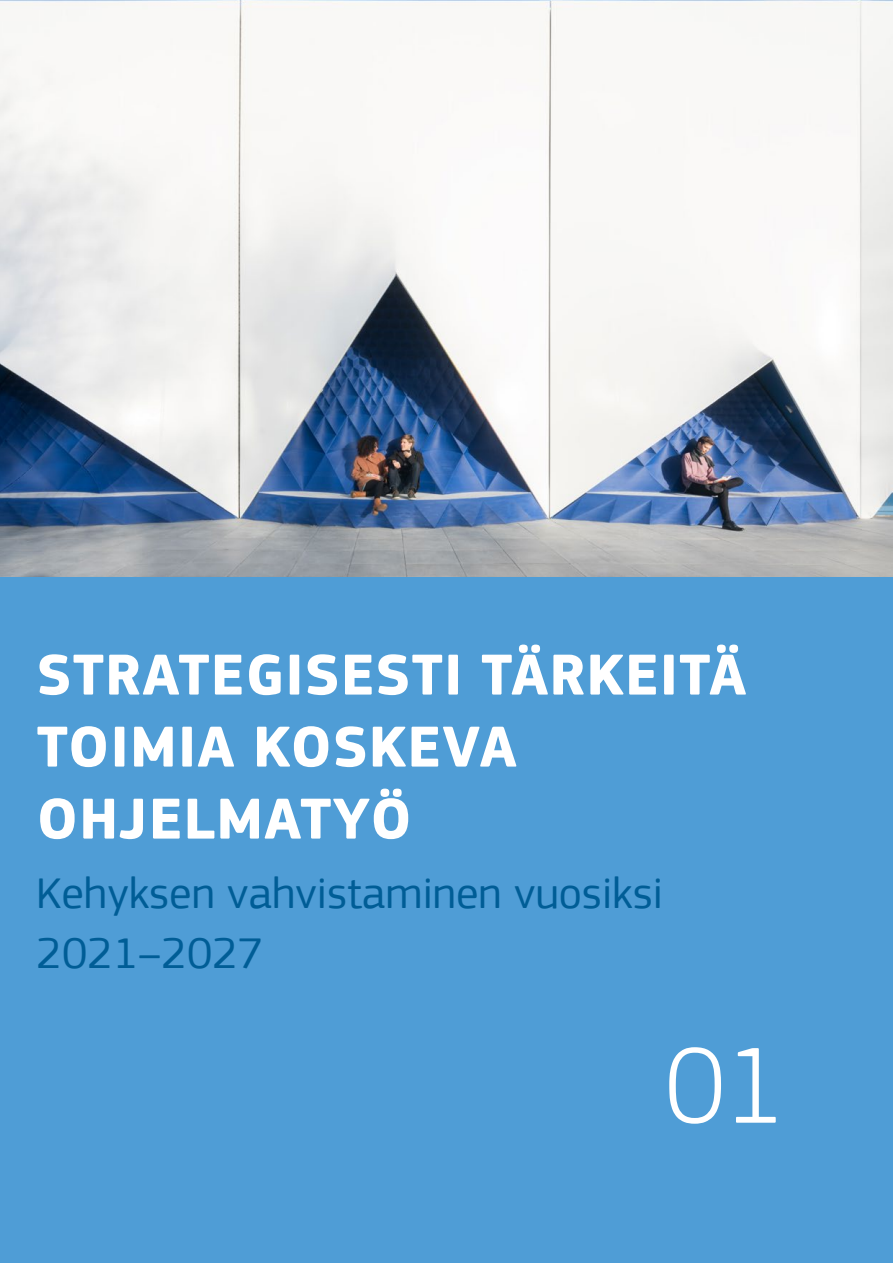
<style>
.page{position:relative;width:893px;height:1263px;background:#fff}
.page>*{position:absolute;margin:0;border:0;box-sizing:border-box;transform-origin:0 0}
.t1{font:300 112.5px "EC Square Sans Pro";color:#fff}
.t2{font:700 60px/72px "EC Square Sans Pro";letter-spacing:.02em;color:#fff}
.t3{font:45px/60px "EC Square Sans Pro";color:#005d96}
</style>
<div class="page">
<div style="left:0;top:576px;width:893px;height:687px;background:#4f9dd6"></div>
<img style="left:0;top:0;width:893px;height:576px">
<p class="t2" style="left:37px;top:641px;width:711px">STRATEGISESTI TÄRKEITÄ<br>TOIMIA KOSKEVA<br>OHJELMATYÖ</p>
<p class="t3" style="left:36px;top:863px;width:628px">Kehyksen vahvistaminen vuosiksi<br>2021–2027</p>
<h1 class="t1" style="left:665px;top:1020px;width:123px">01</h1>
</div>
